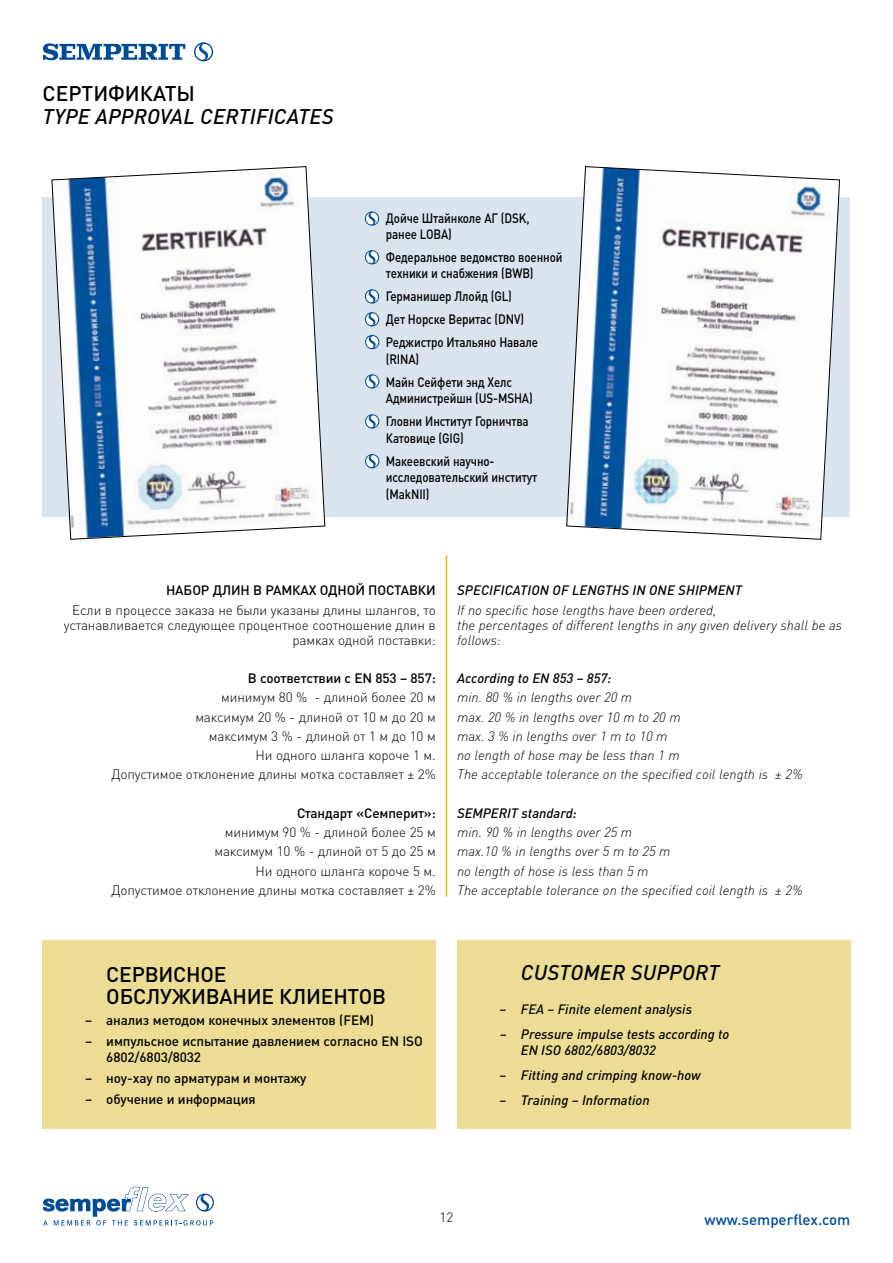
<style>
.page{position:relative;width:893px;height:1263px;background:#fff}
.page>*{position:absolute;margin:0;border:0;box-sizing:border-box;transform-origin:0 0}
.t1{font:500 21px/22.5px "DIN Pro";letter-spacing:-.01em;color:#000}
.t2{font:italic 500 21px "DIN Pro";letter-spacing:.01em;color:#000}
.t3{font:500 15px "DIN Pro";color:#004b95}
.t4{font:italic 300 13.5px/19.2px "DIN Pro";color:#000}
.t5{font:300 13.5px/19.2px "DIN Pro";letter-spacing:-.01em;color:#000;text-align:right}
.t6{font:500 13.5px/23px "DIN Pro";letter-spacing:-.01em;color:#000;scale:.86 1}
.t7{font:500 13.5px/16.5px "DIN Pro";letter-spacing:-.01em;color:#000}
.t8{font:italic 500 13.5px/16.5px "DIN Pro";color:#000}
</style>
<div class="page">
<div style="left:43px;top:198px;width:807px;height:319px;background:#d9e4ef"></div>
<svg style="left:43px;top:43px;width:142px;height:17px"></svg>
<svg style="left:194px;top:42px;width:19px;height:19px"></svg>
<svg style="left:195px;top:44px;width:17px;height:16px"></svg>
<svg style="left:43px;top:1187px;width:170px;height:38px"></svg>
<div style="left:43px;top:940px;width:393px;height:189px;background:#eddd94"></div>
<div style="left:457px;top:940px;width:393px;height:189px;background:#eddd94"></div>
<svg style="left:51px;top:166px;width:275px;height:374px"></svg>
<svg style="left:566px;top:166px;width:274px;height:374px"></svg>
<hr style="left:446px;top:555px;width:1px;height:341px;background:#d9be00">
<svg style="left:365px;top:211px;width:14px;height:15px"></svg>
<svg style="left:366px;top:213px;width:12px;height:12px"></svg>
<svg style="left:365px;top:250px;width:14px;height:14px"></svg>
<svg style="left:366px;top:251px;width:12px;height:12px"></svg>
<svg style="left:365px;top:289px;width:14px;height:15px"></svg>
<svg style="left:366px;top:290px;width:12px;height:12px"></svg>
<svg style="left:365px;top:312px;width:14px;height:14px"></svg>
<svg style="left:366px;top:313px;width:12px;height:12px"></svg>
<svg style="left:365px;top:335px;width:14px;height:14px"></svg>
<svg style="left:366px;top:336px;width:12px;height:12px"></svg>
<svg style="left:365px;top:374px;width:14px;height:15px"></svg>
<svg style="left:366px;top:375px;width:12px;height:12px"></svg>
<svg style="left:365px;top:414px;width:14px;height:15px"></svg>
<svg style="left:366px;top:415px;width:12px;height:12px"></svg>
<svg style="left:365px;top:454px;width:14px;height:14px"></svg>
<svg style="left:366px;top:455px;width:12px;height:12px"></svg>
<h1 class="t1" style="left:43px;top:81px;width:154px">СЕРТИФИКАТЫ</h1>
<h1 class="t2" style="left:43px;top:103px;width:80px">type appr</h1>
<h1 class="t2" style="left:147px;top:103px;width:78px">oval certi</h1>
<h1 class="t2" style="left:256px;top:103px;width:55px">ficates</h1>
<p class="t6" style="left:386px;top:209px;width:169px;line-height:16.5px">Дойче Штайнколе АГ (DSK, ранее LOBA)</p>
<p class="t6" style="left:386px;top:248px;width:207px;line-height:16.5px">Федеральное ведомство военной техники и снабжения (BWB)</p>
<p class="t6" style="left:386px;top:284px;width:179px">Германишер Ллойд (GL)<br>Дет Норске Веритас (DNV)<br>Реджистро Итальяно Навале</p>
<p class="t6" style="left:386px;top:347px;width:148px">(RI NA)<br>Майн Сейфети энд Хелс</p>
<p class="t6" style="left:386px;top:386px;width:172px">Администрейшн (US-MSHA)<br>Гловни Институт Горничтва</p>
<p class="t6" style="left:386px;top:426px;width:128px">Катовице (GI G)<br>Макеевский научно-</p>
<p class="t6" style="left:386px;top:468px;width:177px;line-height:16.5px">исследовательский институт (MakNII)</p>
<p class="t7" style="left:166px;top:582px;width:271px">НАБОР ДЛИН В РАМКАХ ОДНОЙ ПОСТАВКИ</p>
<p class="t5" style="left:64px;top:602px;width:374px;line-height:15px">Если в процессе заказа не были указаны длины шлангов, то устанавливается следующее процентное соотношение длин в рамках одной поставки:</p>
<p class="t7" style="left:248px;top:669px;width:190px">В соответствии с EN 853 – 857:</p>
<p class="t5" style="left:111px;top:687px;width:326px">минимум 80 % - длиной более 20 м<br>максимум 20 % - длиной от 10 м до 20 м<br>максимум 3 % - длиной от 1 м до 10 м<br>Ни одного шланга короче 1 м.<br>Допустимое отклонение длины мотка составляет ± 2%</p>
<p class="t7" style="left:297px;top:804px;width:140px">Стандарт «Семперит»:</p>
<p class="t5" style="left:111px;top:822px;width:326px">минимум 90 % - длиной более 25 м<br>максимум 10 % - длиной от 5 до 25 м<br>Ни одного шланга короче 5 м.<br>Допустимое отклонение длины мотка составляет ± 2%</p>
<p class="t8" style="left:457px;top:582px;width:125px">Specification Of Lengt</p>
<p class="t8" style="left:612px;top:582px;width:47px">hs In One</p>
<p class="t8" style="left:678px;top:582px;width:26px">Shipment</p>
<p class="t4" style="left:457px;top:602px;width:386px;line-height:15px">If no specific hose lengths have been ordered,<br>the percentages of different lengths in any given delivery shall be as follows:</p>
<p class="t8" style="left:457px;top:670px;width:156px">According to EN 853 – 857:</p>
<p class="t4" style="left:457px;top:688px;width:347px">min. 80 % in lengths over 20 m<br>max. 20 % in lengths over 10 m to 20 m<br>max. 3 % in lengths over 1 m to 10 m<br>no length of hose may be less than 1 m<br>The acceptable tolerance on the specified coil length is ± 2%</p>
<p class="t8" style="left:457px;top:804px;width:121px">SEMPERIT standard:</p>
<p class="t4" style="left:457px;top:822px;width:347px">min. 90 % in lengths over 25 m<br>max.10 % in lengths over 5 m to 25 m<br>no length of hose is less than 5 m<br>The acceptable tolerance on the specified coil length is ± 2%</p>
<h1 class="t1" style="left:106px;top:962px;width:281px">СЕРВИСНОЕ<br>ОБСЛУЖИВАНИЕ КЛИЕНТОВ</h1>
<p class="t7" style="left:85px;top:1011px;width:291px">– анализ методом конечных элементов (FEM)</p>
<p class="t7" style="left:106px;top:1032px;width:318px;text-indent:-21px">– импульсное испытание давлением согласно EN ISO<br>6802/6803/8032</p>
<p class="t7" style="left:85px;top:1069px;width:223px">– ноу-хау по арматурам и монтажу</p>
<p class="t7" style="left:85px;top:1090px;width:172px">– обучение и информация</p>
<h1 class="t2" style="left:521px;top:959px;width:78px">Customer</h1>
<h1 class="t2" style="left:631px;top:959px;width:78px">Support</h1>
<p class="t8" style="left:500px;top:1000px;width:194px">– FEA- – Finite element analysis</p>
<p class="t8" style="left:521px;top:1025px;width:210px;text-indent:-21px">– Pressure impulse tests according to<br>EN ISO 6802/6803/8032</p>
<p class="t8" style="left:500px;top:1066px;width:203px">– Fitting and crimping know-how</p>
<p class="t8" style="left:500px;top:1091px;width:152px">– Training – Information</p>
<p class="t5" style="left:440px;top:1207px;width:13px">12</p>
<p class="t3" style="left:705px;top:1209px;width:147px">www.semperflex.com</p>
</div>
